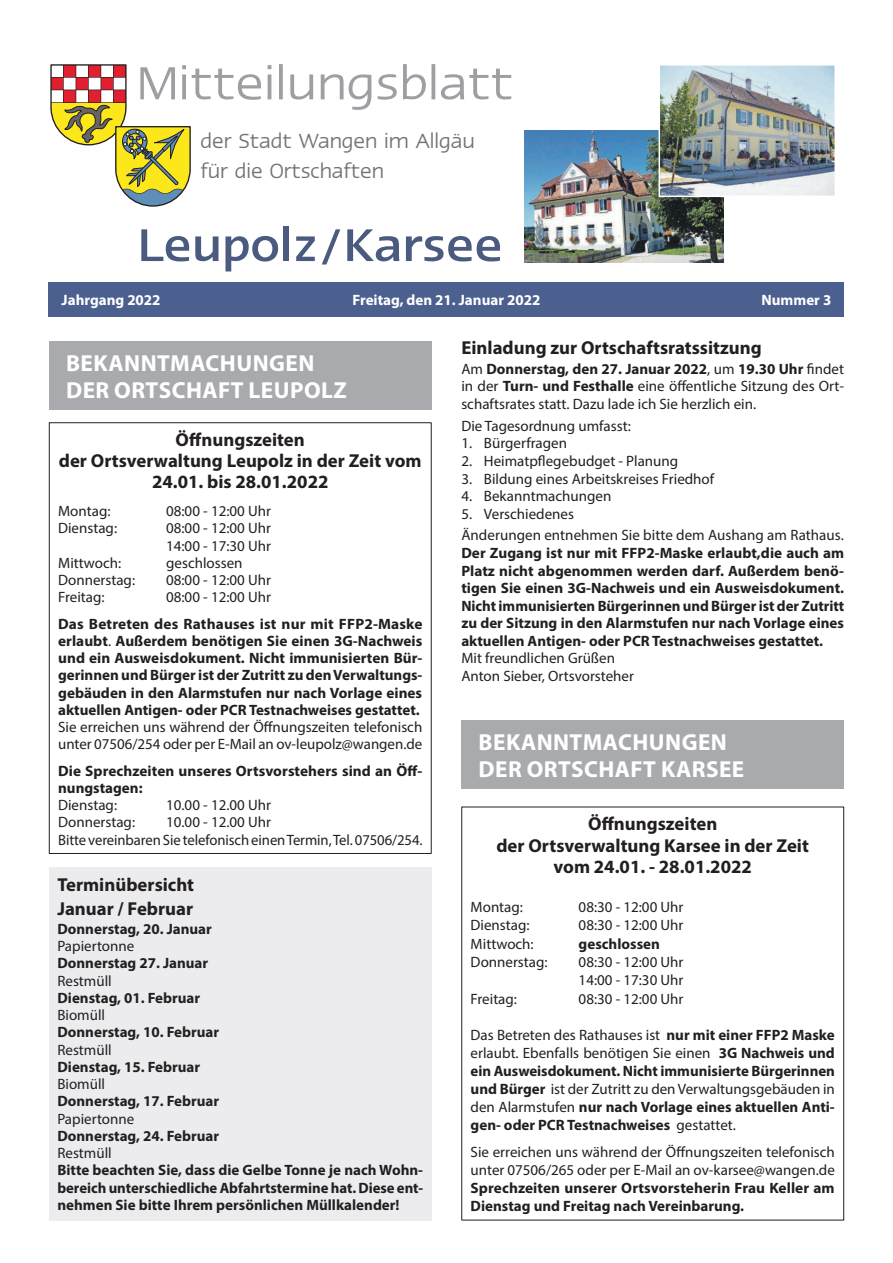
<style>
.page{position:relative;width:893px;height:1263px;background:#fff}
.page>*{position:absolute;margin:0;border:0;box-sizing:border-box;transform-origin:0 0}
.t1{font:500 52.8px "Linotype Ergo";color:#4b5b80}
.t2{font:23.55px/29.4px "Linotype Ergo";color:#727477}
.t3{font:700 23.25px/27px "Myriad Pro";letter-spacing:.02em;color:#fff}
.t4{font:700 18.75px/21px "Myriad Pro";color:#231f20;text-align:center}
.t5{font:700 15px/17.2px "Myriad Pro";color:#231f20;text-align:justify}
.t6{font:15px/17.2px "Myriad Pro";color:#231f20}
.t7{font:700 15px "Myriad Pro";color:#fff}
.s1{font-weight:400}
.s2{font-weight:700}
</style>
<div class="page">
<div style="left:49px;top:341px;width:383px;height:68px;background:#a8aaad"></div>
<div style="left:49px;top:867px;width:383px;height:353px;background:#ececee"></div>
<div style="left:461px;top:721px;width:383px;height:68px;background:#a8aaad"></div>
<div style="left:461px;top:807px;width:383px;height:413px;border:1px solid #231f20"></div>
<svg style="left:50px;top:64px;width:461px;height:143px"></svg>
<img style="left:525px;top:130px;width:198px;height:132px">
<img style="left:661px;top:66px;width:173px;height:129px">
<div style="left:659px;top:64px;width:177px;height:133px;border:1px solid #fff"></div>
<div style="left:49px;top:282px;width:795px;height:34px;background:#4c6090"></div>
<h2 class="t2" style="left:200px;top:127px;width:276px">der Stadt Wangen im Allgäu für die Ortschaften</h2>
<h1 class="t1" style="left:138px;top:219px;width:366px">Leupolz/Karsee</h1>
<p class="t7" style="left:62px;top:290px;width:100px">Jahrgang 2022</p>
<p class="t7" style="left:352px;top:290px;width:189px">Freitag, den 21. Januar 2022</p>
<p class="t7" style="left:761px;top:290px;width:71px">Nummer 3</p>
<h3 class="t3" style="left:66px;top:348px;width:282px">BEKANNTMACHUNGEN<br>DER ORTSCHAFT LEUPOLZ</h3>
<p class="t4" style="left:59px;top:428px;width:364px">Öffnungszeiten<br>der Ortsverwaltung Leupolz in der Zeit vom<br>24.01. bis 28.01.2022</p>
<p class="t6" style="left:58px;top:502px;width:54px">Montag:</p>
<p class="t6" style="left:166px;top:502px;width:106px">08:00 - 12:00 Uhr</p>
<p class="t6" style="left:58px;top:519px;width:60px">Dienstag:</p>
<p class="t6" style="left:166px;top:519px;width:106px">08:00 - 12:00 Uhr<br>14:00 - 17:30 Uhr</p>
<p class="t6" style="left:58px;top:554px;width:65px">Mittwoch:</p>
<p class="t6" style="left:166px;top:554px;width:78px">geschlossen</p>
<p class="t6" style="left:58px;top:571px;width:78px">Donnerstag:</p>
<p class="t6" style="left:166px;top:571px;width:106px">08:00 - 12:00 Uhr</p>
<p class="t6" style="left:58px;top:588px;width:48px">Freitag:</p>
<p class="t6" style="left:166px;top:588px;width:106px">08:00 - 12:00 Uhr</p>
<p class="t5" style="left:58px;top:614px;width:366px">Das Betreten des Rathauses ist nur mit FFP2-Maske erlaubt<span class="s1">.</span> Außerdem benötigen Sie einen 3G-Nachweis und ein Ausweisdokument. Nicht immunisierten Bür&shy;gerinnen und Bürger ist der Zutritt zu den Verwaltungs&shy;gebäuden in den Alarmstufen nur nach Vorlage eines aktuellen Antigen- oder PCR Testnachweises gestattet.</p>
<p class="t6" style="left:58px;top:718px;width:366px">Sie erreichen uns während der Öffnungszeiten telefonisch unter 07506/254 oder per E-Mail an ov-leupolz@wangen.de</p>
<p class="t5" style="left:58px;top:761px;width:366px">Die Sprechzeiten unseres Ortsvorstehers sind an Öff&shy;nungstagen:</p>
<p class="t6" style="left:58px;top:796px;width:60px">Dienstag:</p>
<p class="t6" style="left:166px;top:796px;width:106px">10.00 - 12.00 Uhr</p>
<p class="t6" style="left:58px;top:813px;width:78px">Donnerstag:</p>
<p class="t6" style="left:58px;top:813px;width:366px;text-indent:108px">10.00 - 12.00 Uhr<br>Bitte vereinbaren Sie telefonisch einen Termin, Tel. 07506/254.</p>
<p class="t4" style="left:57px;top:873px;width:138px;line-height:23.1px;text-align:left">Terminübersicht<br>Januar / Februar</p>
<p class="t5" style="left:57px;top:920px;width:156px">Donnerstag, 20. Januar</p>
<p class="t6" style="left:57px;top:937px;width:78px">Papiertonne</p>
<p class="t5" style="left:57px;top:954px;width:152px">Donnerstag 27. Januar</p>
<p class="t6" style="left:57px;top:972px;width:56px">Restmüll</p>
<p class="t5" style="left:57px;top:989px;width:144px">Dienstag, 01. Februar</p>
<p class="t6" style="left:57px;top:1006px;width:49px">Biomüll</p>
<p class="t5" style="left:57px;top:1023px;width:163px">Donnerstag, 10. Februar</p>
<p class="t6" style="left:57px;top:1041px;width:56px">Restmüll</p>
<p class="t5" style="left:57px;top:1058px;width:144px">Dienstag, 15. Februar</p>
<p class="t6" style="left:57px;top:1075px;width:49px">Biomüll</p>
<p class="t5" style="left:57px;top:1092px;width:163px">Donnerstag, 17. Februar</p>
<p class="t6" style="left:57px;top:1110px;width:78px">Papiertonne</p>
<p class="t5" style="left:57px;top:1127px;width:163px">Donnerstag, 24. Februar</p>
<p class="t6" style="left:57px;top:1144px;width:56px">Restmüll</p>
<p class="t5" style="left:57px;top:1161px;width:367px">Bitte beachten Sie, dass die Gelbe Tonne je nach Wohn&shy;bereich unterschiedliche Abfahrtstermine hat. Diese ent&shy;nehmen Sie bitte Ihrem persönlichen Müllkalender!</p>
<p class="t4" style="left:461px;top:337px;width:302px">Einladung zur Ortschaftsratssitzung</p>
<p class="t6" style="left:461px;top:360px;width:384px;text-align:justify">Am <span class="s2">Donnerstag, den 27. Januar 2022</span>, um <span class="s2">19.30 Uhr</span> findet in der <span class="s2">Turn- und Festhalle</span> eine öffentliche Sitzung des Ort&shy;schaftsrates statt. Dazu lade ich Sie herzlich ein.</p>
<p class="t6" style="left:461px;top:417px;width:171px">Die Tagesordnung umfasst:</p>
<p class="t6" style="left:461px;top:434px;width:107px">1. Bürgerfragen</p>
<p class="t6" style="left:461px;top:452px;width:218px">2. Heimatpflegebudget - Planung</p>
<p class="t6" style="left:461px;top:470px;width:254px">3. Bildung eines Arbeitskreises Friedhof</p>
<p class="t6" style="left:461px;top:487px;width:151px">4. Bekanntmachungen</p>
<p class="t6" style="left:461px;top:502px;width:384px;line-height:21.8px">5. Verschiedenes<br>Änderungen entnehmen Sie bitte dem Aushang am Rathaus.</p>
<p class="t5" style="left:461px;top:544px;width:384px">Der Zugang ist nur mit FFP2-Maske erlaubt,die auch am Platz nicht abgenommen werden darf. Außerdem benö&shy;tigen Sie einen 3G-Nachweis und ein Ausweisdokument.<br>Nicht immunisierten Bürgerinnen und Bürger ist der Zutritt zu der Sitzung in den Alarmstufen nur nach Vorlage eines aktuellen Antigen- oder PCR Testnachweises gestattet.</p>
<p class="t6" style="left:461px;top:649px;width:174px">Mit freundlichen Grüßen<br>Anton Sieber, Ortsvorsteher</p>
<h3 class="t3" style="left:479px;top:728px;width:267px">BEKANNTMACHUNGEN<br>DER ORTSCHAFT KARSEE</h3>
<p class="t4" style="left:496px;top:812px;width:314px;line-height:21.8px">Öffnungszeiten<br>der Ortsverwaltung Karsee in der Zeit vom 24.01. - 28.01.2022</p>
<p class="t6" style="left:471px;top:898px;width:54px">Montag:</p>
<p class="t6" style="left:579px;top:898px;width:106px">08:30 - 12:00 Uhr</p>
<p class="t6" style="left:471px;top:916px;width:60px">Dienstag:</p>
<p class="t6" style="left:579px;top:916px;width:106px">08:30 - 12:00 Uhr</p>
<p class="t6" style="left:471px;top:935px;width:65px">Mittwoch:</p>
<p class="t5" style="left:579px;top:934px;width:83px">geschlossen</p>
<p class="t6" style="left:471px;top:953px;width:78px">Donnerstag:</p>
<p class="t6" style="left:579px;top:952px;width:106px;line-height:18.5px">08:30 - 12:00 Uhr<br>14:00 - 17:30 Uhr</p>
<p class="t6" style="left:471px;top:990px;width:48px">Freitag:</p>
<p class="t6" style="left:579px;top:990px;width:106px">08:30 - 12:00 Uhr</p>
<p class="t5" style="left:471px;top:1025px;width:366px;line-height:18px"><span class="s1">Das Betreten des Rathauses ist</span> nur mit einer FFP2 Maske <span class="s1">erlaubt. Ebenfalls benötigen Sie einen</span> 3G Nachweis und ein Ausweisdokument. Nicht immunisierte Bürgerinnen und Bürger <span class="s1">ist der Zutritt zu den Verwaltungsgebäuden in den Alarmstufen</span> nur nach Vorlage eines aktuellen Anti&shy;gen- oder PCR Testnachweises <span class="s1">gestattet.</span></p>
<p class="t6" style="left:471px;top:1143px;width:366px;line-height:18px">Sie erreichen uns während der Öffnungszeiten telefonisch unter 07506/265 oder per E-Mail an ov-karsee@wangen.de</p>
<p class="t5" style="left:471px;top:1179px;width:366px;line-height:18px">Sprechzeiten unserer Ortsvorsteherin Frau Keller am<br>Dienstag und Freitag nach Vereinbarung.</p>
</div>
